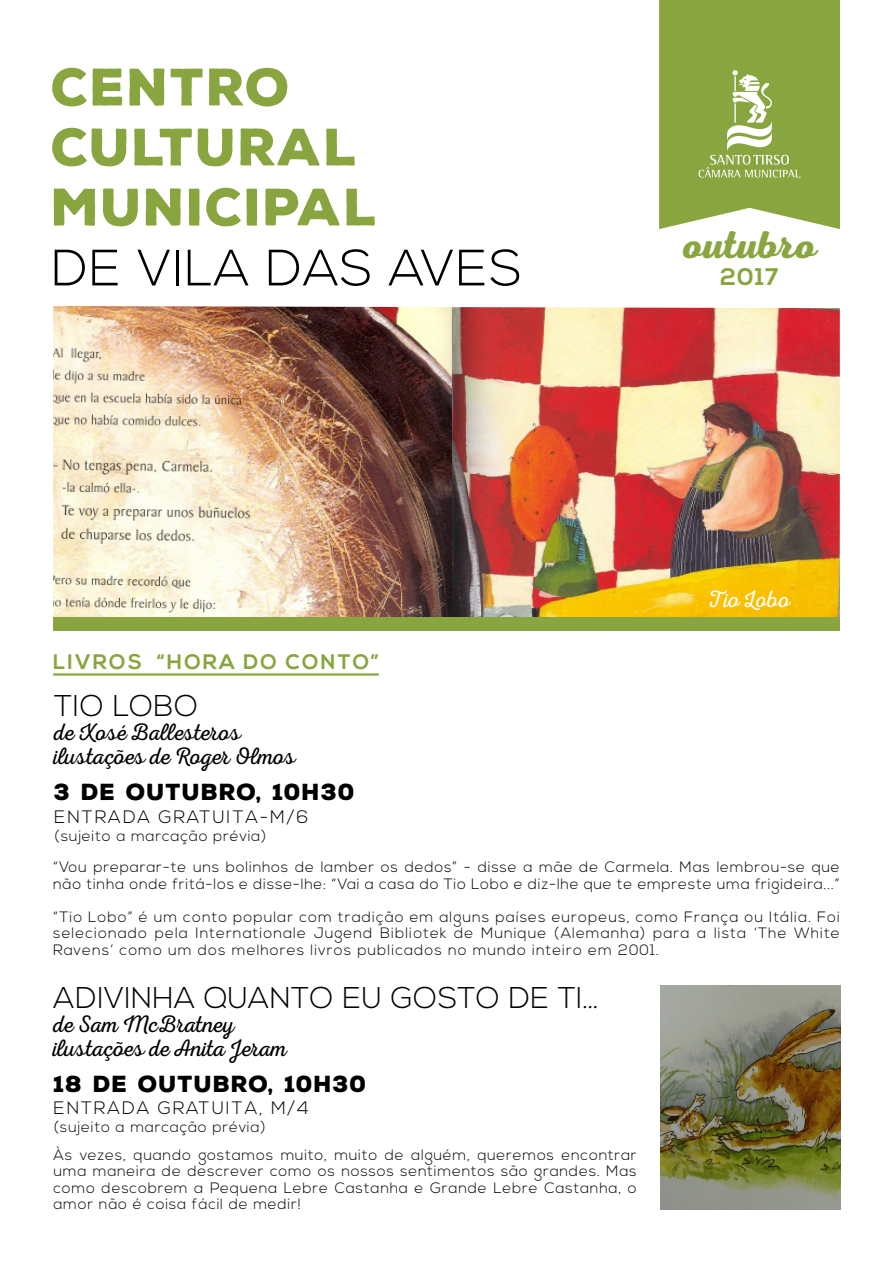
<style>
.page{position:relative;width:893px;height:1263px;background:#fff}
.page>*{position:absolute;margin:0;border:0;box-sizing:border-box;transform-origin:0 0}
.t1{font:900 51px/60px "Nexa Rust Sans";letter-spacing:.025em;color:#89a53f}
.t2{font:300 51px "Nexa";letter-spacing:.025em;color:#000}
.t3{font:39px "Nexa Script Free";color:#89a53f}
.t4{font:300 30px "Nexa";letter-spacing:.01em;color:#000}
.t5{font:24px/24px "Nexa Rust Script L 0";color:#000}
.t6{font:24px "Nexa Rust Script L 0";letter-spacing:-.01em;color:#fff}
.t7{font:700 24px "Nexa";color:#89a53f}
.t8{font:900 22.5px "Nexa Rust Sans";letter-spacing:.04em;color:#000}
.t9{font:700 21px "Nexa";letter-spacing:.1em;color:#89a53f}
.t10{font:300 18px "Nexa";letter-spacing:.1em;color:#000}
.t11{font:300 15px/16.5px "Nexa";letter-spacing:.05em;color:#000;text-align:justify}
</style>
<div class="page">
<img style="left:53px;top:306px;width:787px;height:311px">
<img style="left:660px;top:986px;width:181px;height:223px">
<svg style="left:659px;top:0;width:181px;height:229px;background:#94ad51"></svg>
<div style="left:53px;top:617px;width:787px;height:13px;background:#89a53f"></div>
<hr style="left:53px;top:673px;width:326px;height:3px;background:#89a53f">
<h1 class="t1" style="left:52px;top:58px;width:328px">CENTRO<br>CULTURAL<br>MUNICIPAL</h1>
<h1 class="t2" style="left:52px;top:239px;width:472px">DE VILA DAS AVES</h1>
<h3 class="t9" style="left:53px;top:649px;width:327px">LIVROS “HORA DO CONTO”</h3>
<h3 class="t4" style="left:54px;top:689px;width:146px">TIO LOBO</h3>
<h3 class="t5" style="left:54px;top:724px;width:243px">de Xosé Ballesteros ilustações de Roger Olmos</h3>
<h3 class="t8" style="left:54px;top:777px;width:302px">3 DE OUTUBRO, 10H30</h3>
<p class="t10" style="left:54px;top:806px;width:255px">ENTRADA GRATUITA-M/6</p>
<p class="t11" style="left:54px;top:828px;width:214px">(sujeito a marcação prévia)</p>
<h2 class="t3" style="left:683px;top:222px;width:135px">OUTUBRO</h2>
<h3 class="t7" style="left:720px;top:263px;width:60px">2017</h3>
<h3 class="t6" style="left:709px;top:586px;width:81px">Tio Lobo</h3>
<p class="t11" style="left:53px;top:860px;width:788px">“Vou preparar-te uns bolinhos de lamber os dedos” - disse a mãe de Carmela. Mas lembrou-se que não tinha onde fritá-los e disse-lhe: “Vai a casa do Tio Lobo e diz-lhe que te empreste uma frigideira...”</p>
<p class="t11" style="left:53px;top:909px;width:788px">“Tio Lobo” é um conto popular com tradição em alguns países europeus, como França ou Itália. Foi selecionado pela Internationale Jugend Bibliotek de Munique (Alemanha) para a lista ‘The White Ravens’ como um dos melhores livros publicados no mundo inteiro em 2001.</p>
<h3 class="t4" style="left:53px;top:980px;width:547px">ADIVINHA QUANTO EU GOSTO DE TI…</h3>
<h3 class="t5" style="left:53px;top:1015px;width:235px">de Sam McBratney ilustações de Anita Jeram</h3>
<h3 class="t8" style="left:53px;top:1068px;width:315px">18 DE OUTUBRO, 10H30</h3>
<p class="t10" style="left:53px;top:1098px;width:257px">ENTRADA GRATUITA, M/4</p>
<p class="t11" style="left:53px;top:1119px;width:214px">(sujeito a marcação prévia)</p>
<p class="t11" style="left:53px;top:1147px;width:585px">Às vezes, quando gostamos muito, muito de alguém, queremos encontrar uma maneira de descrever como os nossos sentimentos são grandes. Mas como descobrem a Pequena Lebre Castanha e Grande Lebre Castanha, o amor não é coisa fácil de medir!</p>
</div>
